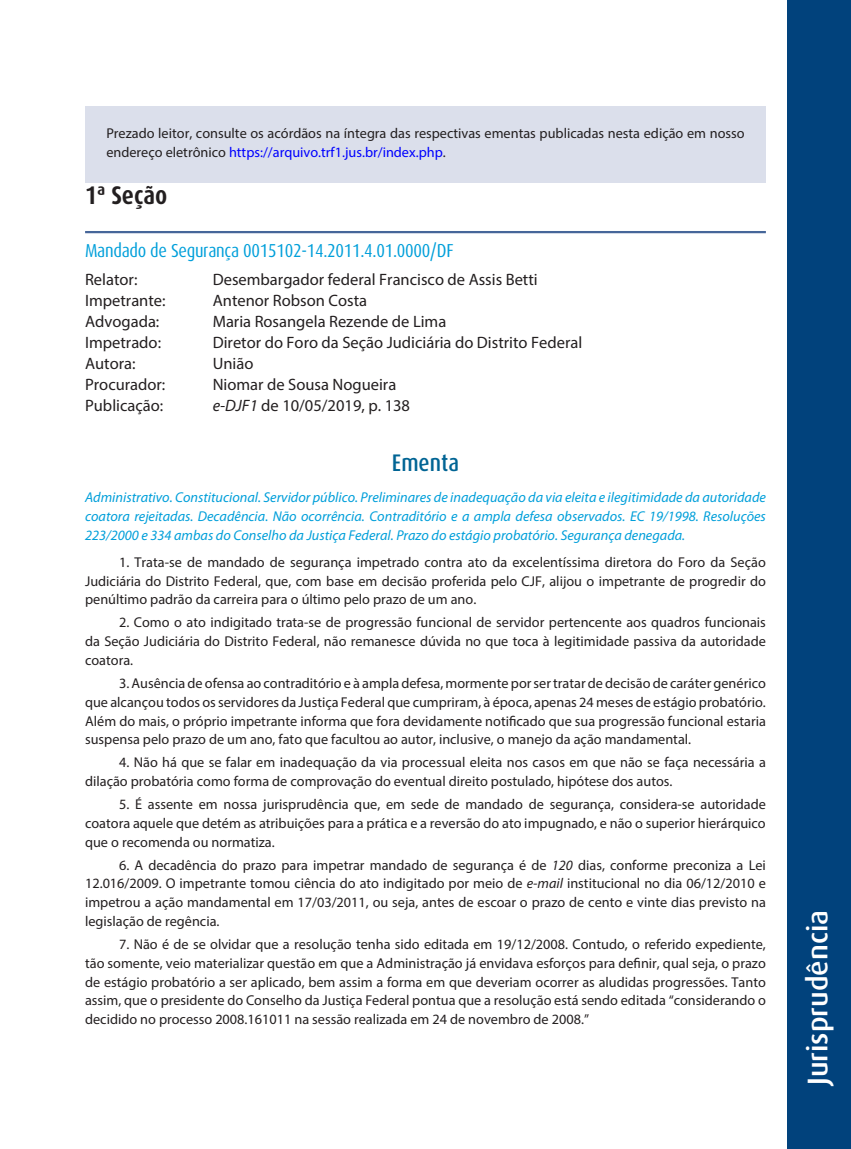
<style>
.page{position:relative;width:851px;height:1149px;background:#fff}
.page>*{position:absolute;margin:0;border:0;box-sizing:border-box;transform-origin:0 0}
.t1{font:500 28.5px "Dax Pro";color:#fff}
._00_-_TÍTULO{font:700 condensed 25.5px "Dax Pro";color:#231f20}
._07_-_SUBTÍTULO{font:500 condensed 24px "Dax Pro";color:#006494}
._01_-_NUMERAÇÃO_APEL{font:condensed 18.75px "Dax Pro";letter-spacing:-.015em;color:#009fda}
._03_-_ACÓRDÃO_Texto{font:16.5px "Myriad Pro";color:#231f20}
._04_-_ACÓRDÃO_Fio_ab{font:16.5px "Myriad Pro";color:#231f20}
._06_-_TEXTO_Ementa{font:14.25px/18.8px "Myriad Pro";color:#231f20;text-align:justify}
._05_-_CABEÇA_Ementa{font:italic 14.25px/18.8px "Myriad Pro";color:#009fda;text-align:justify}
.s1{color:#00f}
.s2{font-style:italic}
</style>
<div class="page">
<div style="left:787px;top:0;width:63px;height:1148px;background:#01427c"></div>
<div style="left:85px;top:106px;width:680px;height:77px;background:#dbdfeb"></div>
<hr style="left:85px;top:231px;width:680px;height:2px;background:#466699">
<p class="_06_-_TEXTO_Ementa" style="left:106px;top:124px;width:639px">Prezado leitor, consulte os acórdãos na íntegra das respectivas ementas publicadas nesta edição em nosso endereço eletrônico <span class="s1">https://arquivo.trf1.jus.br/index.php</span>.</p>
<p class="_00_-_TÍTULO" style="left:85px;top:179px;width:84px">1ª Seção</p>
<p class="_01_-_NUMERAÇÃO_APEL" style="left:85px;top:239px;width:370px">Mandado de Segurança 0015102-14.2011.4.01.0000/DF</p>
<p class="_03_-_ACÓRDÃO_Texto" style="left:85px;top:269px;width:54px">Relator:</p>
<p class="_03_-_ACÓRDÃO_Texto" style="left:213px;top:269px;width:326px">Desembargador federal Francisco de Assis Betti</p>
<p class="_03_-_ACÓRDÃO_Texto" style="left:85px;top:290px;width:82px">Impetrante:</p>
<p class="_03_-_ACÓRDÃO_Texto" style="left:213px;top:290px;width:156px">Antenor Robson Costa</p>
<p class="_03_-_ACÓRDÃO_Texto" style="left:85px;top:311px;width:76px">Advogada:</p>
<p class="_03_-_ACÓRDÃO_Texto" style="left:213px;top:311px;width:235px">Maria Rosangela Rezende de Lima</p>
<p class="_03_-_ACÓRDÃO_Texto" style="left:85px;top:332px;width:77px">Impetrado:</p>
<p class="_03_-_ACÓRDÃO_Texto" style="left:213px;top:332px;width:371px">Diretor do Foro da Seção Judiciária do Distrito Federal</p>
<p class="_03_-_ACÓRDÃO_Texto" style="left:85px;top:353px;width:52px">Autora:</p>
<p class="_03_-_ACÓRDÃO_Texto" style="left:213px;top:353px;width:42px">União</p>
<p class="_03_-_ACÓRDÃO_Texto" style="left:85px;top:374px;width:82px">Procurador:</p>
<p class="_03_-_ACÓRDÃO_Texto" style="left:213px;top:374px;width:185px">Niomar de Sousa Nogueira</p>
<p class="_04_-_ACÓRDÃO_Fio_ab" style="left:85px;top:395px;width:80px">Publicação:</p>
<p class="_04_-_ACÓRDÃO_Fio_ab" style="left:213px;top:395px;width:199px"><span class="s2">e-DJF1</span> de 10/05/2019, p. 138</p>
<p class="_07_-_SUBTÍTULO" style="left:392px;top:446px;width:69px">Ementa</p>
<p class="_05_-_CABEÇA_Ementa" style="left:85px;top:487px;width:682px">Administrativo. Constitucional. Servidor público. Preliminares de inadequação da via eleita e ilegitimidade da autoridade coatora rejeitadas. Decadência. Não ocorrência. Contraditório e a ampla defesa observados. EC 19/1998. Resoluções 223/2000 e 334 ambas do Conselho da Justiça Federal. Prazo do estágio probatório. Segurança denegada.</p>
<p class="_06_-_TEXTO_Ementa" style="left:85px;top:552px;width:682px;text-indent:34px">1. Trata-se de mandado de segurança impetrado contra ato da excelentíssima diretora do Foro da Seção Judiciária do Distrito Federal, que, com base em decisão proferida pelo CJF, alijou o impetrante de progredir do penúltimo padrão da carreira para o último pelo prazo de um ano.</p>
<p class="_06_-_TEXTO_Ementa" style="left:85px;top:613px;width:682px;text-indent:34px">2. Como o ato indigitado trata-se de progressão funcional de servidor pertencente aos quadros funcionais da Seção Judiciária do Distrito Federal, não remanesce dúvida no que toca à legitimidade passiva da autoridade coatora.</p>
<p class="_06_-_TEXTO_Ementa" style="left:85px;top:673px;width:682px;text-indent:34px">3. Ausência de ofensa ao contraditório e à ampla defesa, mormente por ser tratar de decisão de caráter genérico que alcançou todos os servidores da Justiça Federal que cumpriram, à época, apenas 24 meses de estágio probatório.<br>Além do mais, o próprio impetrante informa que fora devidamente notificado que sua progressão funcional estaria suspensa pelo prazo de um ano, fato que facultou ao autor, inclusive, o manejo da ação mandamental.</p>
<p class="_06_-_TEXTO_Ementa" style="left:85px;top:752px;width:682px;text-indent:34px">4. Não há que se falar em inadequação da via processual eleita nos casos em que não se faça necessária a dilação probatória como forma de comprovação do eventual direito postulado, hipótese dos autos.</p>
<p class="_06_-_TEXTO_Ementa" style="left:85px;top:794px;width:682px;text-indent:34px">5. É assente em nossa jurisprudência que, em sede de mandado de segurança, considera-se autoridade coatora aquele que detém as atribuições para a prática e a reversão do ato impugnado, e não o superior hierárquico que o recomenda ou normatiza.</p>
<p class="_06_-_TEXTO_Ementa" style="left:85px;top:855px;width:682px;text-indent:34px">6. A decadência do prazo para impetrar mandado de segurança é de <span class="s2">120</span> dias, conforme preconiza a Lei 12.016/2009. O impetrante tomou ciência do ato indigitado por meio de <span class="s2">e-mail</span> institucional no dia 06/12/2010 e impetrou a ação mandamental em 17/03/2011, ou seja, antes de escoar o prazo de cento e vinte dias previsto na legislação de regência.</p>
<p class="_06_-_TEXTO_Ementa" style="left:85px;top:934px;width:682px;text-indent:34px">7. Não é de se olvidar que a resolução tenha sido editada em 19/12/2008. Contudo, o referido expediente, tão somente, veio materializar questão em que a Administração já envidava esforços para definir, qual seja, o prazo de estágio probatório a ser aplicado, bem assim a forma em que deveriam ocorrer as aludidas progressões. Tanto assim, que o presidente do Conselho da Justiça Federal pontua que a resolução está sendo editada “considerando o decidido no processo 2008.161011 na sessão realizada em 24 de novembro de 2008.”</p>
<h1 class="t1" style="left:799px;top:1084px;width:176px;rotate:-90deg">Jurisprudência</h1>
</div>
